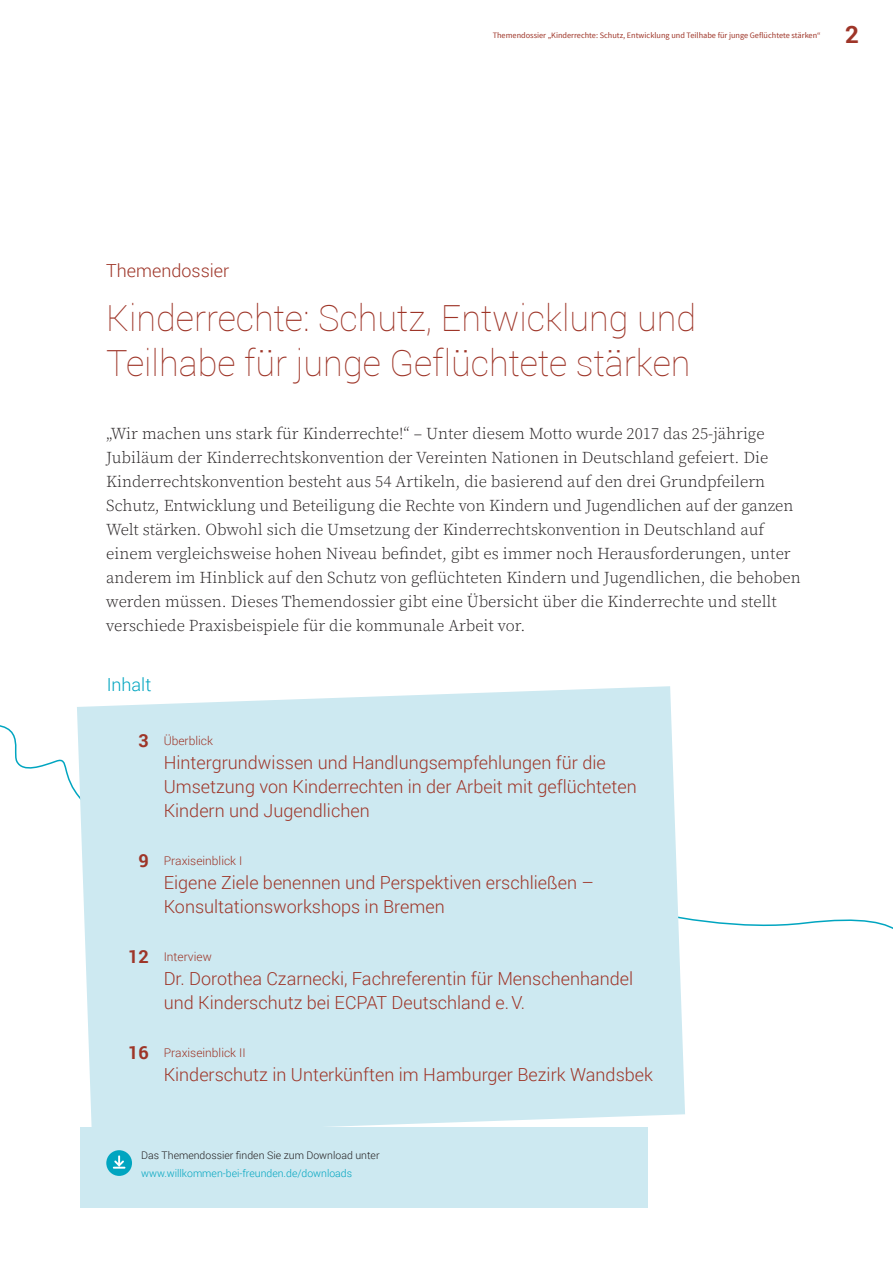
<style>
.page{position:relative;width:893px;height:1263px;background:#fff}
.page>*{position:absolute;margin:0;border:0;box-sizing:border-box;transform-origin:0 0}
.t1{font:100 36px/45px "Roboto";color:#9e3528}
.t2{font:700 24px "Roboto";color:#9e3528}
.t3{font:300 18px/24px "Roboto";color:#9e3528}
.t4{font:700 18px "Roboto";color:#9e3528}
.t5{font:300 18px "Roboto";color:#00a5c0}
.t6{font:300 16.5px/24px "Source Serif Pro";color:#231f20}
.t7{font:300 12px "Roboto";color:#9e3528}
.t8{font:300 10.5px "Roboto";color:#231f20}
.t9{font:300 10.5px "Roboto";color:#00a5c0}
.t10{font:8.25px "Source Sans Pro";color:#9e3528}
</style>
<div class="page">
<svg style="left:685px;top:917px;width:208px;height:12px"></svg>
<svg style="left:0;top:725px;width:77px;height:71px"></svg>
<div style="left:77px;top:686px;width:608px;height:449px;background:#cde9f1"></div>
<div style="left:81px;top:1127px;width:567px;height:81px;background:#cde9f1"></div>
<div style="left:106px;top:1150px;width:26px;height:26px;background:#00a5c0;border-radius:50%"></div>
<svg style="left:113px;top:1155px;width:12px;height:14px"></svg>
<p class="t10" style="left:493px;top:30px;width:329px">Themendossier „Kinderrechte: Schutz, Entwicklung und Teilhabe für junge Geflüchtete stärken“</p>
<h2 class="t2" style="left:845px;top:17px;width:15px">2</h2>
<p class="t3" style="left:106px;top:258px;width:125px">Themendossier</p>
<h1 class="t1" style="left:106px;top:294px;width:591px">Kinderrechte: Schutz, Entwicklung und<br>Teilhabe für junge Geflüchtete stärken</h1>
<p class="t6" style="left:106px;top:422px;width:696px">„Wir machen uns stark für Kinderrechte!“ – Unter diesem Motto wurde 2017 das 25-jährige Jubiläum der Kinderrechtskonvention der Vereinten Nationen in Deutschland gefeiert. Die Kinderrechtskonvention besteht aus 54 Artikeln, die basierend auf den drei Grundpfeilern Schutz, Entwicklung und Beteiligung die Rechte von Kindern und Jugendlichen auf der ganzen Welt stärken. Obwohl sich die Umsetzung der Kinderrechtskonvention in Deutschland auf einem vergleichsweise hohen Niveau befindet, gibt es immer noch Herausforderungen, unter anderem im Hinblick auf den Schutz von geflüchteten Kindern und Jugendlichen, die behoben werden müssen. Dieses Themendossier gibt eine Übersicht über die Kinderrechte und stellt verschiede Praxisbeispiele für die kommunale Arbeit vor.</p>
<p class="t5" style="left:107px;top:672px;width:46px">Inhalt</p>
<p class="t4" style="left:139px;top:728px;width:12px">3</p>
<p class="t4" style="left:139px;top:848px;width:12px">9</p>
<p class="t4" style="left:128px;top:944px;width:22px">12</p>
<p class="t4" style="left:128px;top:1040px;width:22px">16</p>
<p class="t7" style="left:164px;top:732px;width:51px">Überblick</p>
<p class="t3" style="left:164px;top:750px;width:474px">Hintergrundwissen und Handlungsempfehlungen für die<br>Umsetzung von Kinderrechten in der Arbeit mit geflüchteten<br>Kindern und Jugendlichen</p>
<p class="t7" style="left:164px;top:852px;width:80px">Praxiseinblick I</p>
<p class="t3" style="left:164px;top:870px;width:432px">Eigene Ziele benennen und Perspektiven erschließen –<br>Konsultationsworkshops in Bremen</p>
<p class="t7" style="left:164px;top:948px;width:50px">Interview</p>
<p class="t3" style="left:164px;top:966px;width:471px">Dr. Dorothea Czarnecki, Fachreferentin für Menschenhandel und Kinderschutz bei ECPAT Deutschland e. V.</p>
<p class="t7" style="left:164px;top:1044px;width:83px">Praxiseinblick II</p>
<p class="t3" style="left:164px;top:1062px;width:491px">Kinderschutz in Unterkünften im Hamburger Bezirk Wandsbek</p>
<p class="t8" style="left:141px;top:1148px;width:240px">Das Themendossier finden Sie zum Download unter</p>
<p class="t9" style="left:141px;top:1166px;width:212px">www.willkommen-bei-freunden.de/downloads</p>
</div>
